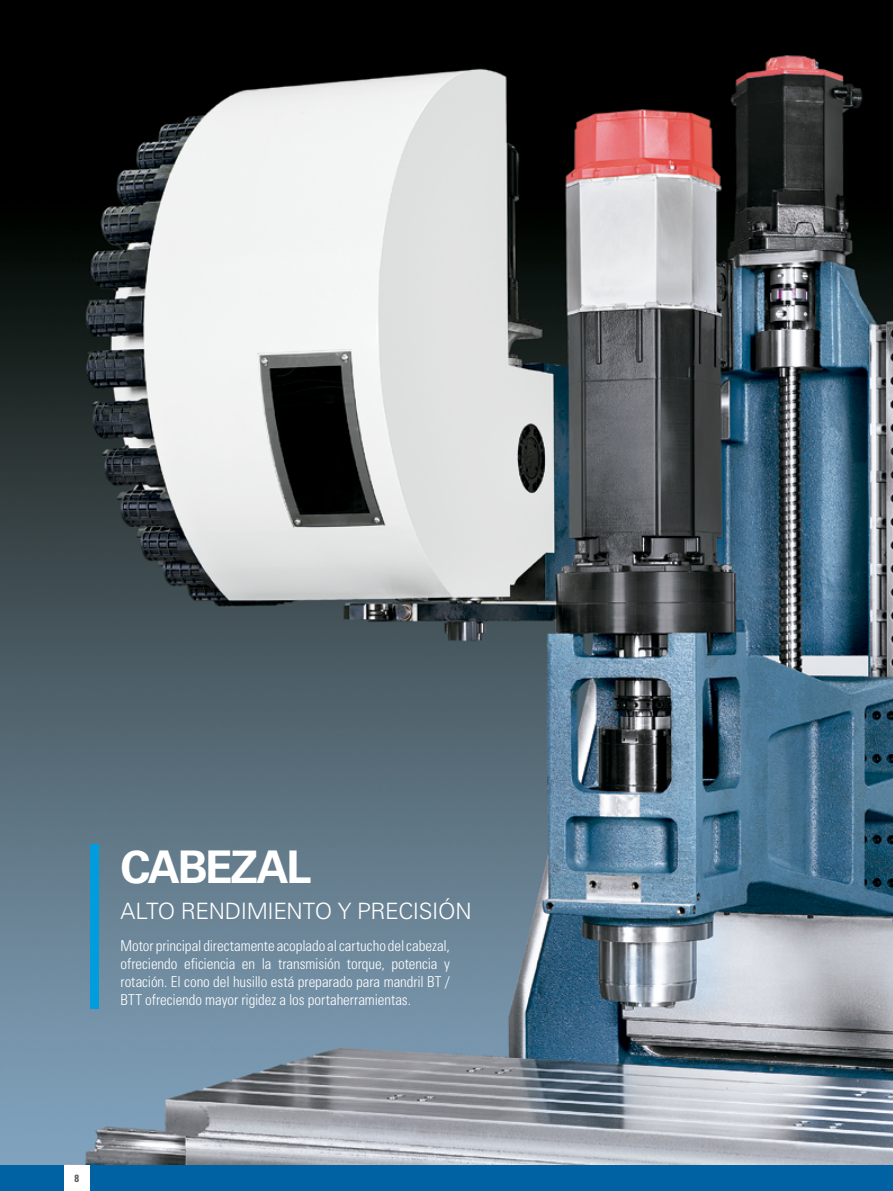
<style>
.page{position:relative;width:893px;height:1191px;background:#fff}
.page>*{position:absolute;margin:0;border:0;box-sizing:border-box;transform-origin:0 0}
.t1{font:700 45px "Univers";letter-spacing:-.06em;color:#fff}
.t2{font:300 22.5px "Univers";letter-spacing:-.015em;color:#fff}
.t3{font:300 condensed 15px/18px "Univers";letter-spacing:-.005em;color:#fff;text-align:justify}
.t4{font:700 condensed 10.5px "Univers";color:#5b5b5f}
</style>
<div class="page">
<img style="left:0;top:0;width:893px;height:1165px">
<div style="left:91px;top:844px;width:8px;height:165px;background:#009cde"></div>
<div style="left:0;top:1165px;width:64px;height:26px;background:#0062a2"></div>
<div style="left:89px;top:1165px;width:804px;height:26px;background:#0062a2"></div>
<h1 class="t1" style="left:120px;top:841px;width:192px">CABEZAL</h1>
<h2 class="t2" style="left:120px;top:897px;width:353px">ALTO RENDIMIENTO Y PRECISIÓN</h2>
<p class="t3" style="left:120px;top:936px;width:331px">Motor principal directamente acoplado al cartucho del cabezal, ofreciendo eficiencia en la transmisión torque, potencia y rotación. El cono del husillo está preparado para mandril BT / BTT ofreciendo mayor rigidez a los portaherramientas.</p>
<p class="t4" style="left:74px;top:1171px;width:6px">8</p>
</div>
